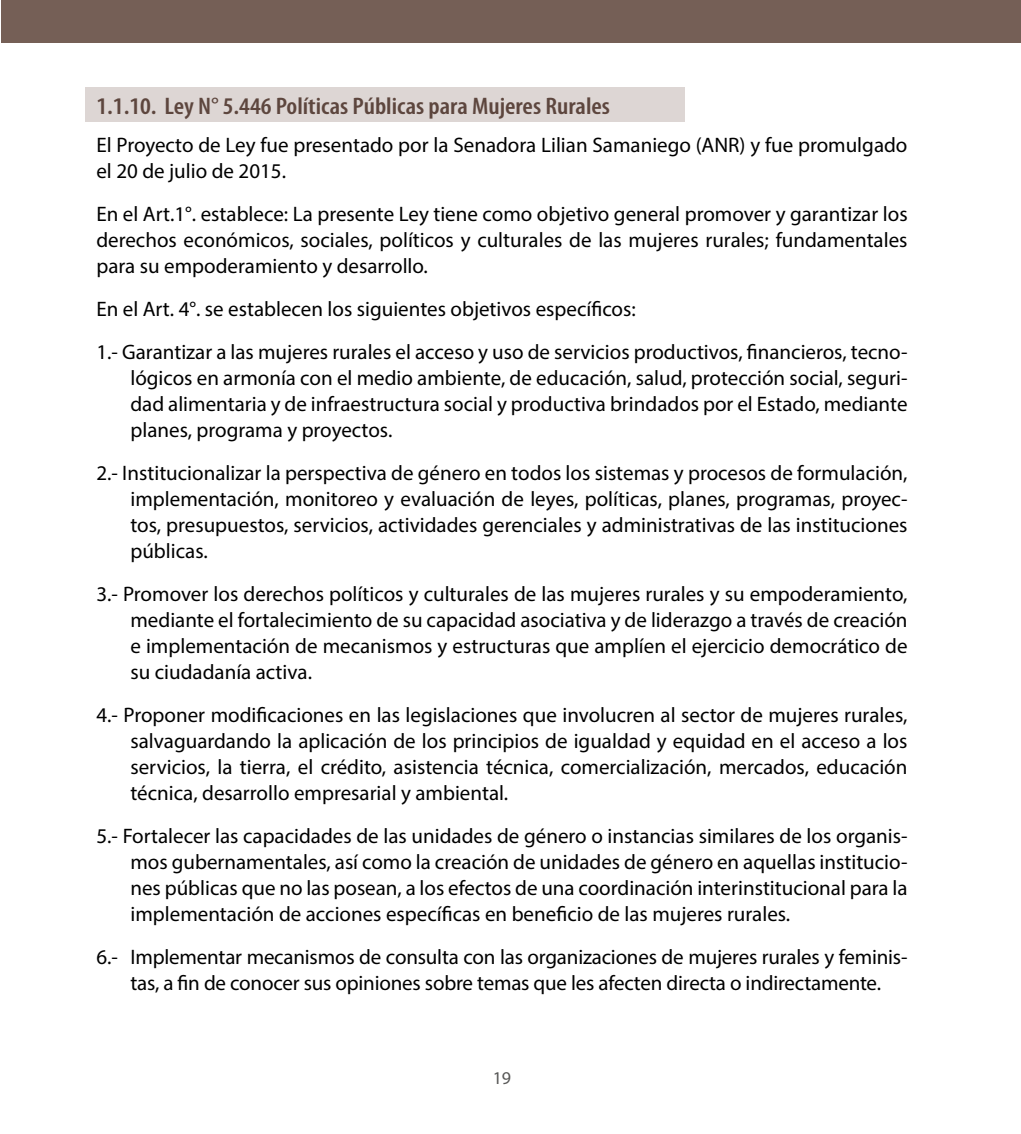
<style>
.page{position:relative;width:1021px;height:1134px;background:#fff}
.page>*{position:absolute;margin:0;border:0;box-sizing:border-box;transform-origin:0 0}
.t1{font:600 condensed 24px "Myriad Pro";color:#5d463e;scale:1.1 1}
.t2{font:21px/26px "Myriad Pro";color:#000;text-align:justify}
.t3{font:18px "Myriad Pro";color:#575756}
</style>
<div class="page">
<div style="left:1px;top:0;width:1019px;height:43px;background:#755f56"></div>
<div style="left:85px;top:88px;width:600px;height:34px;background:#ddd6d4"></div>
<p class="t1" style="left:96px;top:93px;width:468px">1.1.10. Ley N° 5.446 Políticas Públicas para Mujeres Rurales</p>
<p class="t2" style="left:96px;top:131px;width:812px">El Proyecto de Ley fue presentado por la Senadora Lilian Samaniego (ANR) y fue promulgado el 20 de julio de 2015.</p>
<p class="t2" style="left:96px;top:200px;width:812px">En el Art.1°. establece: La presente Ley tiene como objetivo general promover y garantizar los derechos económicos, sociales, políticos y culturales de las mujeres rurales; fundamentales para su empoderamiento y desarrollo.</p>
<p class="t2" style="left:96px;top:287px;width:812px;line-height:43px">En el Art. 4°. se establecen los siguientes objetivos específicos:<br>1.- Garantizar a las mujeres rurales el acceso y uso de servicios productivos, financieros, tecno-</p>
<p class="t2" style="left:130px;top:364px;width:778px">lógicos en armonía con el medio ambiente, de educación, salud, protección social, seguri&shy;dad alimentaria y de infraestructura social y productiva brindados por el Estado, mediante planes, programa y proyectos.</p>
<p class="t2" style="left:130px;top:459px;width:778px;text-indent:-34px">2.- Institucionalizar la perspectiva de género en todos los sistemas y procesos de formulación, implementación, monitoreo y evaluación de leyes, políticas, planes, programas, proyec&shy;tos, presupuestos, servicios, actividades gerenciales y administrativas de las instituciones públicas.</p>
<p class="t2" style="left:130px;top:580px;width:778px;text-indent:-34px">3.- Promover los derechos políticos y culturales de las mujeres rurales y su empoderamiento, mediante el fortalecimiento de su capacidad asociativa y de liderazgo a través de creación e implementación de mecanismos y estructuras que amplíen el ejercicio democrático de su ciudadanía activa.</p>
<p class="t2" style="left:130px;top:701px;width:778px;text-indent:-34px">4.- Proponer modificaciones en las legislaciones que involucren al sector de mujeres rurales, salvaguardando la aplicación de los principios de igualdad y equidad en el acceso a los servicios, la tierra, el crédito, asistencia técnica, comercialización, mercados, educación técnica, desarrollo empresarial y ambiental.</p>
<p class="t2" style="left:130px;top:822px;width:778px;text-indent:-34px">5.- Fortalecer las capacidades de las unidades de género o instancias similares de los organis&shy;mos gubernamentales, así como la creación de unidades de género en aquellas institucio&shy;nes públicas que no las posean, a los efectos de una coordinación interinstitucional para la implementación de acciones específicas en beneficio de las mujeres rurales.</p>
<p class="t2" style="left:96px;top:943px;width:812px;text-align:center">6.- Implementar mecanismos de consulta con las organizaciones de mujeres rurales y feminis&shy;tas, a fin de conocer sus opiniones sobre temas que les afecten directa o indirectamente.</p>
<p class="t3" style="left:492px;top:1066px;width:20px">19</p>
</div>
